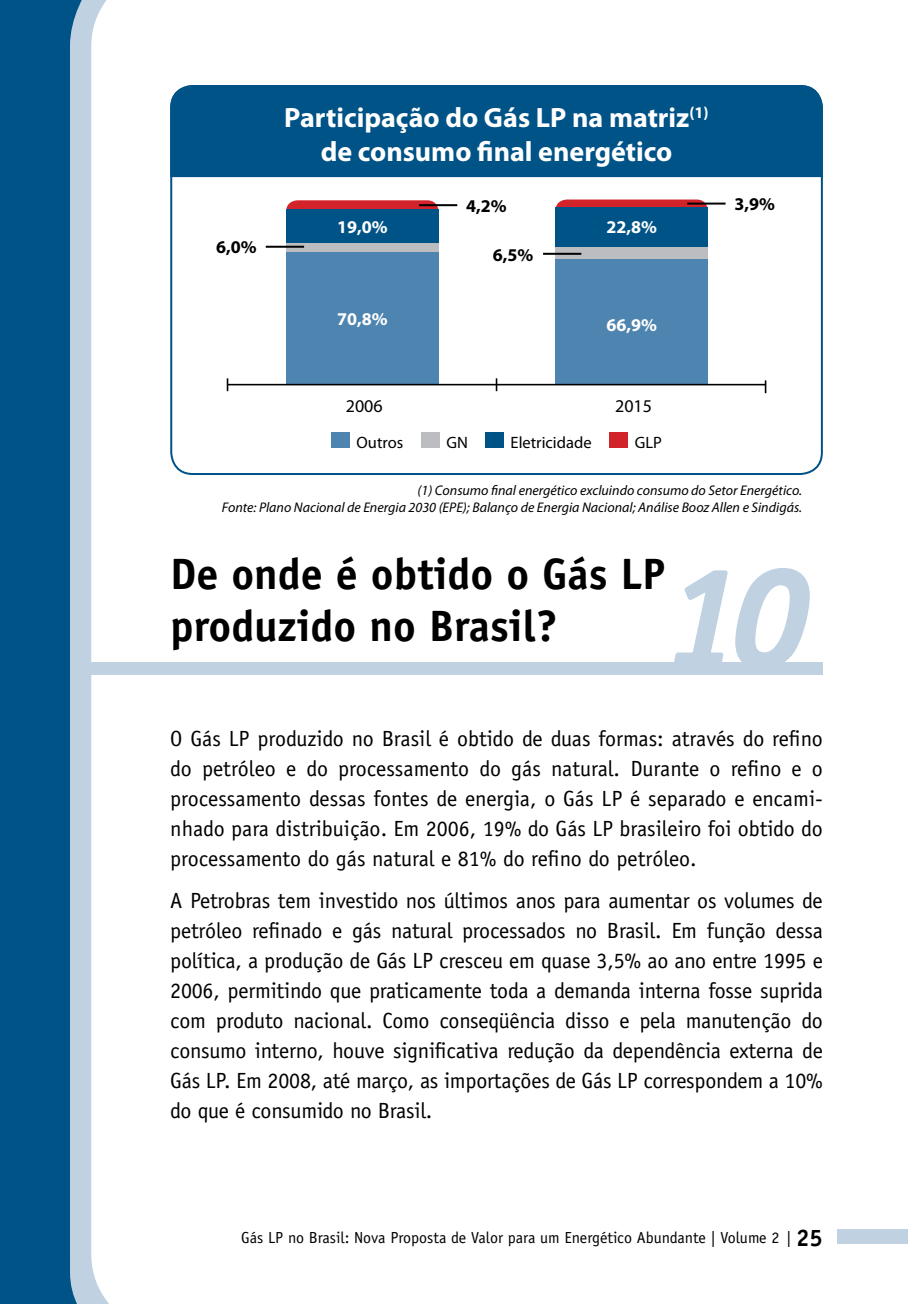
<style>
.page{position:relative;width:908px;height:1304px;background:#fff}
.page>*{position:absolute;margin:0;border:0;box-sizing:border-box;transform-origin:0 0}
.t1{font:italic 700 142.2px "Officina Sans";color:#c0d2e1}
.t2{font:700 44px/52.8px "Officina Sans";color:#000}
.t3{font:700 28px/34px "Myriad Pro";color:#fff;text-align:center}
.t4{font:22px/30px "Officina Sans";letter-spacing:-.01em;color:#000;text-align:justify}
.t5{font:700 18px "Myriad Pro";color:#fff}
.t6{font:700 18px "Myriad Pro";color:#000}
.t7{font:18px "Myriad Pro";color:#000}
.t8{font:16.4px "Myriad Pro";color:#000}
.t9{font:16px "Officina Sans";color:#000}
.t10{font:italic 14px/16.8px "Myriad Pro";color:#000;text-align:right}
.s1{font-weight:700;font-size:24px}
</style>
<div class="page">
<div style="left:85px;top:662px;width:737px;height:12px;background:#c0d2e1"></div>
<svg style="left:674px;top:568px;width:136px;height:94px"></svg>
<div style="left:286px;top:200px;width:152px;height:46px;background:#d2232a;border-radius:11px"></div>
<div style="left:170px;top:85px;width:653px;height:93px;background:#005387"></div>
<svg style="left:764px;top:380px;width:2px;height:13px"></svg>
<svg style="left:495px;top:378px;width:2px;height:13px"></svg>
<svg style="left:226px;top:378px;width:2px;height:13px"></svg>
<div style="left:331px;top:432px;width:18px;height:16px;background:#4e84b0"></div>
<div style="left:421px;top:432px;width:18px;height:16px;background:#bcbdc0"></div>
<div style="left:485px;top:432px;width:18px;height:16px;background:#005387"></div>
<div style="left:609px;top:432px;width:18px;height:16px;background:#d2232a"></div>
<div style="left:286px;top:209px;width:152px;height:175px;background:#005387"></div>
<div style="left:286px;top:243px;width:152px;height:141px;background:#bcbdc0"></div>
<div style="left:286px;top:252px;width:152px;height:132px;background:#4e84b0"></div>
<div style="left:555px;top:200px;width:152px;height:45px;background:#d2232a;border-radius:11px"></div>
<div style="left:555px;top:207px;width:152px;height:177px;background:#005387"></div>
<div style="left:555px;top:247px;width:152px;height:137px;background:#bcbdc0"></div>
<div style="left:555px;top:260px;width:152px;height:124px;background:#4e84b0"></div>
<hr style="left:266px;top:246px;width:38px;height:2px;background:#000">
<hr style="left:419px;top:204px;width:38px;height:2px;background:#000">
<hr style="left:228px;top:384px;width:537px;height:1px;background:#000">
<hr style="left:543px;top:253px;width:38px;height:2px;background:#000">
<hr style="left:687px;top:203px;width:38px;height:2px;background:#000">
<div style="left:836px;top:1229px;width:71px;height:15px;background:#c0d2e1"></div>
<svg style="left:0;top:0;width:102px;height:1304px;background:#3d7ca3"></svg>
<p class="t6" style="left:216px;top:236px;width:42px">6,0%</p>
<p class="t3" style="left:284px;top:100px;width:426px">Participação do Gás LP na matriz<sup>(1) </sup>de consumo final energético</p>
<p class="t5" style="left:337px;top:215px;width:52px">19,0%</p>
<p class="t5" style="left:337px;top:307px;width:52px">70,8%</p>
<p class="t6" style="left:466px;top:194px;width:42px">4,2%</p>
<p class="t6" style="left:492px;top:243px;width:42px">6,5%</p>
<p class="t5" style="left:606px;top:215px;width:52px">22,8%</p>
<p class="t5" style="left:606px;top:313px;width:52px">66,9%</p>
<p class="t7" style="left:345px;top:395px;width:38px">2006</p>
<p class="t7" style="left:614px;top:395px;width:38px">2015</p>
<p class="t8" style="left:356px;top:432px;width:48px">Outros</p>
<p class="t8" style="left:446px;top:432px;width:23px">GN</p>
<p class="t8" style="left:510px;top:432px;width:82px">Eletricidade</p>
<p class="t8" style="left:634px;top:432px;width:29px">GLP</p>
<p class="t6" style="left:734px;top:193px;width:42px">3,9%</p>
<p class="t10" style="left:222px;top:482px;width:581px">(1) Consumo final energético excluindo consumo do Setor Energético.<br>Fonte: Plano Nacional de Energia 2030 (EPE); Balanço de Energia Nacional; Análise Booz Allen e Sindigás.</p>
<h2 class="t2" style="left:170px;top:547px;width:496px">De onde é obtido o Gás LP produzido no Brasil?</h2>
<h1 class="t1" style="left:661px;top:532px;width:149px">10</h1>
<p class="t4" style="left:170px;top:724px;width:654px">O Gás LP produzido no Brasil é obtido de duas formas: através do refino do petróleo e do processamento do gás natural. Durante o refino e o processamento dessas fontes de energia, o Gás LP é separado e encami&shy;nhado para distribuição. Em 2006, 19% do Gás LP brasileiro foi obtido do processamento do gás natural e 81% do refino do petróleo.</p>
<p class="t4" style="left:170px;top:885px;width:654px">A Petrobras tem investido nos últimos anos para aumentar os volumes de petróleo refinado e gás natural processados no Brasil. Em função dessa política, a produção de Gás LP cresceu em quase 3,5% ao ano entre 1995 e 2006, permitindo que praticamente toda a demanda interna fosse suprida com produto nacional. Como conseqüência disso e pela manutenção do consumo interno, houve significativa redução da dependência externa de Gás LP. Em 2008, até março, as importações de Gás LP correspondem a 10% do que é consumido no Brasil.</p>
<p class="t9" style="left:241px;top:1228px;width:583px">Gás LP no Brasil: Nova Proposta de Valor para um Energético Abundante | Volume 2 | <span class="s1">25</span></p>
</div>
